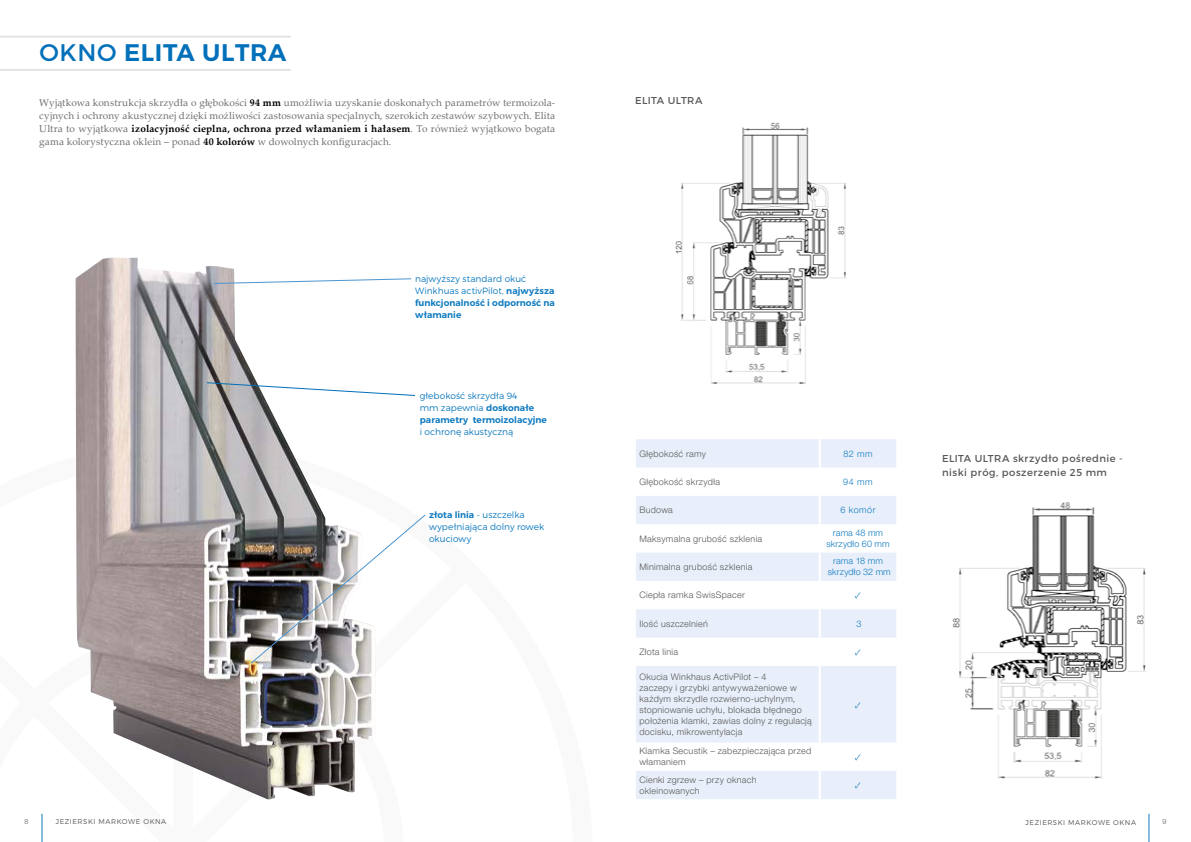
<style>
.page{position:relative;width:1191px;height:842px;background:#fff}
.page>*{position:absolute;margin:0;border:0;box-sizing:border-box;transform-origin:0 0}
.t1{font:600 24px "Montserrat";letter-spacing:.03em;color:#0070ba}
.t2{font:10px/13px "Palatino Linotype";letter-spacing:.005em;color:#706f6f;text-align:justify}
.t3{font:10px/14px "Montserrat";letter-spacing:.05em;color:#575756}
.t4{font:300 9px/11px "Helvetica Neue LT Pro";letter-spacing:.03em;color:#575756}
.t5{font:600 9px/12px "Montserrat";letter-spacing:.005em;color:#0e7abf}
.t6{font:300 9px/12px "Montserrat";color:#0e7abf}
.t7{font:300 9px/11px "Helvetica Neue LT Pro";letter-spacing:.015em;color:#0e7abf;text-align:center}
.t8{font:9px "Minion Pro";color:#0e7abf}
.t9{font:300 7px "Montserrat";letter-spacing:.08em;color:#575756}
.t10{font:300 7px "Helvetica Neue LT Pro";color:#575756}
.s1{font-weight:400}
.s2{font-weight:700;color:#000}
.s3{font-weight:300}
.s4{font-weight:600}
</style>
<div class="page">
<img style="left:75px;top:258px;width:301px;height:541px">
<svg style="left:250px;top:514px;width:176px;height:151px"></svg>
<svg style="left:636px;top:439px;width:260px;height:360px;fill:#e9effa"></svg>
<hr style="left:818px;top:439px;width:2px;height:28px;background:#fff">
<hr style="left:818px;top:467px;width:2px;height:29px;background:#fff">
<hr style="left:818px;top:496px;width:2px;height:28px;background:#fff">
<hr style="left:818px;top:524px;width:2px;height:29px;background:#fff">
<hr style="left:818px;top:553px;width:2px;height:28px;background:#fff">
<hr style="left:818px;top:581px;width:2px;height:28px;background:#fff">
<hr style="left:818px;top:609px;width:2px;height:29px;background:#fff">
<hr style="left:818px;top:638px;width:2px;height:28px;background:#fff">
<hr style="left:818px;top:666px;width:2px;height:76px;background:#fff">
<hr style="left:818px;top:742px;width:2px;height:29px;background:#fff">
<hr style="left:818px;top:771px;width:2px;height:28px;background:#fff">
<svg style="left:213px;top:278px;width:199px;height:6px"></svg>
<svg style="left:206px;top:382px;width:209px;height:14px"></svg>
<hr style="left:0;top:69px;width:291px;height:2px;background:#e3e3e3">
<hr style="left:0;top:36px;width:291px;height:2px;background:#e3e3e3">
<img style="left:675px;top:122px;width:171px;height:262px">
<img style="left:952px;top:502px;width:194px;height:277px">
<svg style="left:42px;top:814px;width:1px;height:28px"></svg>
<svg style="left:1148px;top:814px;width:1px;height:28px"></svg>
<h1 class="t1" style="left:39px;top:38px;width:249px"><span class="s1">OKNO</span> ELITA ULTRA</h1>
<p class="t2" style="left:39px;top:95px;width:517px">Wyjątkowa konstrukcja skrzydła o głębokości <span class="s2">94 mm</span> umożliwia uzyskanie doskonałych parametrów termoizola&shy;cyjnych i ochrony akustycznej dzięki możliwości zastosowania specjalnych, szerokich zestawów szybowych. Elita Ultra to wyjątkowa <span class="s2">izolacyjność cieplna, ochrona przed włamaniem i hałasem</span>. To również wyjątkowo bogata gama kolorystyczna oklein – ponad <span class="s2">40 kolorów</span> w dowolnych konfiguracjach.</p>
<p class="t5" style="left:415px;top:272px;width:141px"><span class="s3">najwyższy standard okuć<br>Winkhuas activPilot,</span> najwyższa funkcjonalność i odporność na włamanie</p>
<p class="t5" style="left:420px;top:390px;width:129px"><span class="s3">głebokość skrzydła 94<br>mm zapewnia</span> doskonałe parametry termoizolacyjne</p>
<p class="t6" style="left:420px;top:425px;width:95px">i ochronę akustyczną</p>
<p class="t6" style="left:429px;top:508px;width:117px"><span class="s4">złota linia</span> - uszczelka wypełniająca dolny rowek okuciowy</p>
<p class="t3" style="left:635px;top:93px;width:69px">ELITA ULTRA</p>
<p class="t4" style="left:639px;top:448px;width:68px">Głębokość ramy</p>
<p class="t7" style="left:843px;top:448px;width:31px">82 mm</p>
<p class="t4" style="left:639px;top:476px;width:82px">Głębokość skrzydła</p>
<p class="t7" style="left:843px;top:476px;width:31px">94 mm</p>
<p class="t4" style="left:639px;top:504px;width:35px">Budowa</p>
<p class="t7" style="left:840px;top:504px;width:37px">6 komór</p>
<p class="t4" style="left:639px;top:533px;width:124px">Maksymalna grubość szklenia</p>
<p class="t7" style="left:826px;top:527px;width:65px">rama 48 mm skrzydło 60 mm</p>
<p class="t4" style="left:639px;top:561px;width:115px">Minimalna grubość szklenia</p>
<p class="t7" style="left:827px;top:556px;width:64px">rama 18 mm skrzydło 32 mm</p>
<p class="t4" style="left:639px;top:589px;width:107px">Ciepła ramka SwisSpacer</p>
<p class="t8" style="left:855px;top:589px;width:8px">✓</p>
<p class="t4" style="left:639px;top:618px;width:70px">Ilość uszczelnień</p>
<p class="t7" style="left:856px;top:618px;width:7px">3</p>
<p class="t4" style="left:639px;top:646px;width:40px">Złota linia</p>
<p class="t8" style="left:855px;top:646px;width:8px">✓</p>
<p class="t4" style="left:639px;top:671px;width:174px">Okucia Winkhaus ActivPilot – 4<br>zaczepy i grzybki antywyważeniowe w każdym skrzydle rozwierno-uchylnym, stopniowanie uchyłu, blokada błędnego położenia klamki, zawias dolny z regulacją docisku, mikrowentylacja</p>
<p class="t8" style="left:855px;top:699px;width:8px">✓</p>
<p class="t4" style="left:639px;top:745px;width:173px">Klamka Secustik – zabezpieczająca przed włamaniem</p>
<p class="t8" style="left:855px;top:751px;width:8px">✓</p>
<p class="t4" style="left:639px;top:774px;width:119px">Cienki zgrzew – przy oknach okleinowanych</p>
<p class="t8" style="left:855px;top:779px;width:8px">✓</p>
<p class="t3" style="left:942px;top:452px;width:182px">ELITA ULTRA skrzydło pośrednie - niski próg, poszerzenie 25 mm</p>
<p class="t10" style="left:24px;top:818px;width:5px">8</p>
<p class="t9" style="left:56px;top:818px;width:112px">JEZIERSKI MARKOWE OKNA</p>
<p class="t9" style="left:1025px;top:818px;width:112px">JEZIERSKI MARKOWE OKNA</p>
<p class="t10" style="left:1162px;top:818px;width:5px">9</p>
</div>
